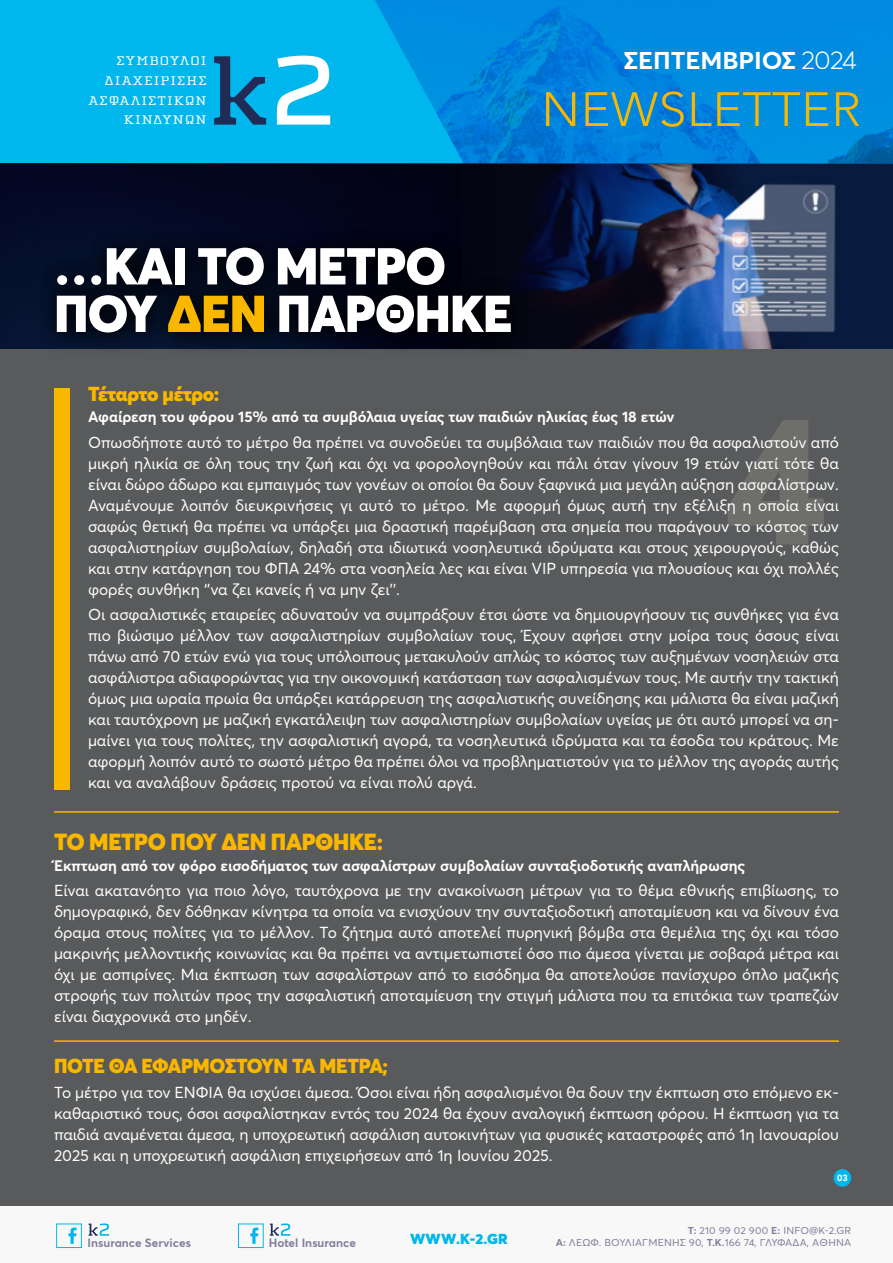
<style>
.page{position:relative;width:893px;height:1263px;background:#fff}
.page>*{position:absolute;margin:0;border:0;box-sizing:border-box;transform-origin:0 0}
.t1{font:900 181.35px "Averta";color:#fef6de}
.t2{font:900 51px/47.5px "Averta";letter-spacing:-.015em;color:#fff}
.t3{font:300 47.7px "Avenir";letter-spacing:.01em;color:#fab700;scale:1.05 1}
.t4{font:700 24px "Averta";letter-spacing:-.005em;color:#fff;scale:1.05 1}
.t5{font:900 22.95px "Averta";letter-spacing:-.015em;color:#fab700}
.t6{font:900 19.95px "Averta";letter-spacing:-.02em;color:#fab700}
.t7{font:15.75px/21px "Averta";letter-spacing:-.005em;color:#fff;text-align:justify}
.t8{font:700 15px "Averta";color:#fff}
.t9{font:900 14.4px "Averta";color:#00b7ed;scale:1.05 1}
.t10{font:12.9px/19.8px "Cholla Slab Gr";letter-spacing:.065em;color:#fff;text-align:right;scale:1.24 1}
.t11{font:700 11.85px "Averta";color:#837f9c}
.t12{font:9.9px "Averta";letter-spacing:.01em;color:#837f9c;scale:1.05 1}
.t13{font:900 9px "Avenir";color:#fff}
.s1{font-weight:300;font-size:25.5px}
.s2{color:#fab700}
.s3{font-weight:700}
</style>
<div class="page">
<img style="left:0;top:164px;width:893px;height:185px">
<div style="left:0;top:349px;width:893px;height:860px;background:#595a5b"></div>
<div style="left:0;top:0;width:367px;height:164px;background:#00b7ed"></div>
<img style="left:367px;top:0;width:526px;height:164px">
<div style="left:0;top:1207px;width:893px;height:56px;background:#f8f8f8"></div>
<svg style="left:68px;top:1227px;width:9px;height:17px"></svg>
<div style="left:56px;top:1223px;width:26px;height:25px;border:1px solid #00b7ed"></div>
<svg style="left:250px;top:1227px;width:8px;height:17px"></svg>
<div style="left:238px;top:1223px;width:26px;height:25px;border:1px solid #00b7ed"></div>
<svg style="left:89px;top:1223px;width:20px;height:13px"></svg>
<svg style="left:270px;top:1223px;width:20px;height:13px"></svg>
<div style="left:833px;top:1169px;width:18px;height:18px;background:#00b7ed;border-radius:50%"></div>
<svg style="left:214px;top:56px;width:52px;height:69px;background:#0c7eaf"></svg>
<svg style="left:277px;top:56px;width:53px;height:69px"></svg>
<div style="left:39px;top:230px;width:498px;height:129px;background:#000;opacity:.75"></div>
<div style="left:37px;top:229px;width:492px;height:122px;background:#000;opacity:.75"></div>
<div style="left:54px;top:388px;width:15px;height:402px;background:#fab700"></div>
<hr style="left:54px;top:811px;width:785px;height:2px;background:#fab700">
<hr style="left:54px;top:1040px;width:785px;height:2px;background:#fab700">
<p class="t10" style="left:89px;top:51px;width:97px">ΣΥΜΒΟΥΛΟΙ<br>ΔΙΑΧΕΙΡΙΣΗΣ<br>ΑΣΦΑΛΙΣΤΙΚΩΝ<br>ΚΙΝΔΥΝΩΝ</p>
<h3 class="t4" style="left:623px;top:45px;width:224px">ΣΕΠΤΕΜΒΡΙΟΣ <span class="s1">2024</span></h3>
<h3 class="t3" style="left:541px;top:81px;width:306px">NEWSLETTER</h3>
<h2 class="t2" style="left:54px;top:242px;width:460px">…ΚΑΙ ΤΟ ΜΕΤΡΟ<br>ΠΟΥ <span class="s2">ΔΕΝ</span> ΠΑΡΘΗΚΕ</h2>
<p class="t6" style="left:88px;top:381px;width:133px">Τέταρτο μέτρο:</p>
<p class="t8" style="left:88px;top:407px;width:588px">Αφαίρεση του φόρου 15% από τα συμβόλαια υγείας των παιδιών ηλικίας έως 18 ετών</p>
<p class="t7" style="left:88px;top:431px;width:752px">Οπωσδήποτε αυτό το μέτρο θα πρέπει να συνοδεύει τα συμβόλαια των παιδιών που θα ασφαλιστούν από μικρή ηλικία σε όλη τους την ζωή και όχι να φορολογηθούν και πάλι όταν γίνουν 19 ετών γιατί τότε θα είναι δώρο άδωρο και εμπαιγμός των γονέων οι οποίοι θα δουν ξαφνικά μια μεγάλη αύξηση ασφαλίστρων.<br>Αναμένουμε λοιπόν διευκρινήσεις γι αυτό το μέτρο. Με αφορμή όμως αυτή την εξέλιξη η οποία είναι σαφώς θετική θα πρέπει να υπάρξει μια δραστική παρέμβαση στα σημεία που παράγουν το κόστος των ασφαλιστηρίων συμβολαίων, δηλαδή στα ιδιωτικά νοσηλευτικά ιδρύματα και στους χειρουργούς, καθώς και στην κατάργηση του ΦΠΑ 24% στα νοσηλεία λες και είναι VIP υπηρεσία για πλουσίους και όχι πολλές φορές συνθήκη ‘’να ζει κανείς ή να μην ζει’’.</p>
<p class="t7" style="left:88px;top:604px;width:752px">Οι ασφαλιστικές εταιρείες αδυνατούν να συμπράξουν έτσι ώστε να δημιουργήσουν τις συνθήκες για ένα πιο βιώσιμο μέλλον των ασφαλιστηρίων συμβολαίων τους, Έχουν αφήσει στην μοίρα τους όσους είναι πάνω από 70 ετών ενώ για τους υπόλοιπους μετακυλούν απλώς το κόστος των αυξημένων νοσηλειών στα ασφάλιστρα αδιαφορώντας για την οικονομική κατάσταση των ασφαλισμένων τους. Με αυτήν την τακτική όμως μια ωραία πρωία θα υπάρξει κατάρρευση της ασφαλιστικής συνείδησης και μάλιστα θα είναι μαζική και ταυτόχρονη με μαζική εγκατάλειψη των ασφαλιστηρίων συμβολαίων υγείας με ότι αυτό μπορεί να ση&shy;μαίνει για τους πολίτες, την ασφαλιστική αγορά, τα νοσηλευτικά ιδρύματα και τα έσοδα του κράτους. Με αφορμή λοιπόν αυτό το σωστό μέτρο θα πρέπει όλοι να προβληματιστούν για το μέλλον της αγοράς αυτής και να αναλάβουν δράσεις προτού να είναι πολύ αργά.</p>
<h1 class="t1" style="left:726px;top:363px;width:102px">4</h1>
<h3 class="t5" style="left:54px;top:827px;width:330px">ΤΟ ΜΈΤΡΟ ΠΟΥ ΔΕΝ ΠΆΡΘΗΚΕ:</h3>
<p class="t8" style="left:54px;top:856px;width:693px">Έκπτωση από τον φόρο εισοδήματος των ασφαλίστρων συμβολαίων συνταξιοδοτικής αναπλήρωσης</p>
<p class="t7" style="left:54px;top:880px;width:786px">Είναι ακατανόητο για ποιο λόγο, ταυτόχρονα με την ανακοίνωση μέτρων για το θέμα εθνικής επιβίωσης, το δημογραφικό, δεν δόθηκαν κίνητρα τα οποία να ενισχύουν την συνταξιοδοτική αποταμίευση και να δίνουν ένα όραμα στους πολίτες για το μέλλον. Το ζήτημα αυτό αποτελεί πυρηνική βόμβα στα θεμέλια της όχι και τόσο μακρινής μελλοντικής κοινωνίας και θα πρέπει να αντιμετωπιστεί όσο πιο άμεσα γίνεται με σοβαρά μέτρα και όχι με ασπιρίνες. Μια έκπτωση των ασφαλίστρων από το εισόδημα θα αποτελούσε πανίσχυρο όπλο μαζικής στροφής των πολιτών προς την ασφαλιστική αποταμίευση την στιγμή μάλιστα που τα επιτόκια των τραπεζών είναι διαχρονικά στο μηδέν.</p>
<p class="t6" style="left:54px;top:1053px;width:335px">ΠΌΤΕ ΘΑ ΕΦΑΡΜΟΣΤΟΎΝ ΤΑ ΜΈΤΡΑ;</p>
<p class="t7" style="left:54px;top:1082px;width:786px">Το μέτρο για τον ΕΝΦΙΑ θα ισχύσει άμεσα. Όσοι είναι ήδη ασφαλισμένοι θα δουν την έκπτωση στο επόμενο εκ&shy;καθαριστικό τους, όσοι ασφαλίστηκαν εντός του 2024 θα έχουν αναλογική έκπτωση φόρου. Η έκπτωση για τα παιδιά αναμένεται άμεσα, η υποχρεωτική ασφάλιση αυτοκινήτων για φυσικές καταστροφές από 1η Ιανουαρίου 2025 και η υποχρεωτική ασφάλιση επιχειρήσεων από 1η Ιουνίου 2025.</p>
<p class="t13" style="left:837px;top:1170px;width:12px">03</p>
<p class="t12" style="left:688px;top:1224px;width:157px"><span class="s3">T:</span> 210 99 02 900 <span class="s3">E:</span> INFO@K-2.GR</p>
<p class="t11" style="left:88px;top:1235px;width:105px">Insurance Services</p>
<p class="t11" style="left:269px;top:1235px;width:89px">Hotel Insurance</p>
<p class="t9" style="left:410px;top:1230px;width:95px">WWW.K-2.GR</p>
<p class="t12" style="left:556px;top:1236px;width:283px"><span class="s3">A:</span> ΛΕΩΦ. ΒΟΥΛΙΑΓΜΈΝΗΣ 90, <span class="s3">T.K.</span>166 74, ΓΛΥΦΆΔΑ, AΘΗΝΑ</p>
</div>
